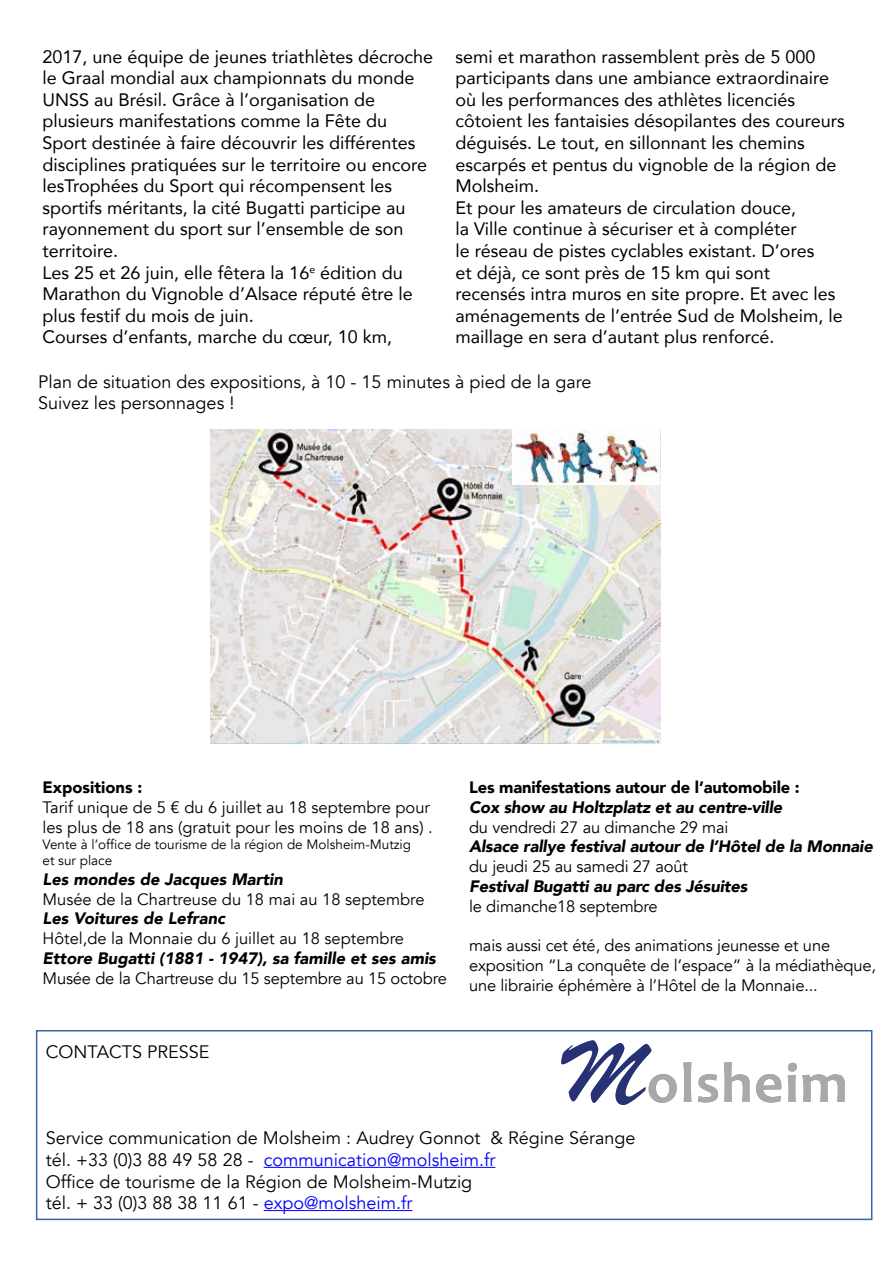
<style>
.page{position:relative;width:893px;height:1263px;background:#fff}
.page>*{position:absolute;margin:0;border:0;box-sizing:border-box;transform-origin:0 0}
.t1{font:18px/21.6px "Avenir";color:#000}
.t2{font:18px/21.6px "Avenir";color:#000}
.t3{font:16.5px/19.8px "Avenir";letter-spacing:-.01em;color:#000}
.t4{font:italic 900 16.5px "Avenir";letter-spacing:-.01em;color:#000}
.t5{font:900 16.5px "Avenir";letter-spacing:-.01em;color:#000}
.t6{font:13.5px/16.2px "Avenir";color:#000}
.s1{color:#00f}
</style>
<div class="page">
<hr style="left:264px;top:1167px;width:231px;height:1px;background:#00f">
<hr style="left:264px;top:1210px;width:148px;height:1px;background:#00f">
<div style="left:36px;top:1030px;width:836px;height:190px;border:2px solid #3766a8"></div>
<svg style="left:742px;top:1062px;width:103px;height:41px"></svg>
<img style="left:561px;top:1040px;width:181px;height:65px">
<img style="left:211px;top:429px;width:449px;height:314px">
<img style="left:512px;top:429px;width:147px;height:55px">
<p class="t1" style="left:43px;top:45px;width:392px">2017, une équipe de jeunes triathlètes décroche le Graal mondial aux championnats du monde UNSS au Brésil. Grâce à l’organisation de plusieurs manifestations comme la Fête du Sport destinée à faire découvrir les différentes disciplines pratiquées sur le territoire ou encore lesTrophées du Sport qui récompensent les sportifs méritants, la cité Bugatti participe au rayonnement du sport sur l’ensemble de son territoire.<br>Les 25 et 26 juin, elle fêtera la 16<sup>e</sup> édition du Marathon du Vignoble d’Alsace réputé être le plus festif du mois de juin.<br>Courses d’enfants, marche du cœur, 10 km,</p>
<p class="t1" style="left:455px;top:45px;width:391px">semi et marathon rassemblent près de 5 000 participants dans une ambiance extraordinaire où les performances des athlètes licenciés côtoient les fantaisies désopilantes des coureurs déguisés. Le tout, en sillonnant les chemins escarpés et pentus du vignoble de la région de Molsheim.<br>Et pour les amateurs de circulation douce,<br>la Ville continue à sécuriser et à compléter<br>le réseau de pistes cyclables existant. D’ores<br>et déjà, ce sont près de 15 km qui sont<br>recensés intra muros en site propre. Et avec les aménagements de l’entrée Sud de Molsheim, le maillage en sera d’autant plus renforcé.</p>
<p class="t2" style="left:38px;top:371px;width:555px">Plan de situation des expositions, à 10 - 15 minutes à pied de la gare<br>Suivez les personnages !</p>
<p class="t5" style="left:43px;top:773px;width:101px">Expositions :</p>
<p class="t3" style="left:43px;top:797px;width:392px">Tarif unique de 5 € du 6 juillet au 18 septembre pour les plus de 18 ans (gratuit pour les moins de 18 ans) .</p>
<p class="t6" style="left:43px;top:836px;width:370px">Vente à l’office de tourisme de la région de Molsheim-Mutzig et sur place</p>
<p class="t4" style="left:43px;top:865px;width:242px">Les mondes de Jacques Martin</p>
<p class="t3" style="left:43px;top:889px;width:384px">Musée de la Chartreuse du 18 mai au 18 septembre</p>
<p class="t4" style="left:43px;top:905px;width:184px">Les Voitures de Lefranc</p>
<p class="t3" style="left:43px;top:929px;width:363px">Hôtel,de la Monnaie du 6 juillet au 18 septembre</p>
<p class="t4" style="left:43px;top:945px;width:395px">Ettore Bugatti (1881 - 1947), sa famille et ses amis</p>
<p class="t3" style="left:43px;top:968px;width:406px">Musée de la Chartreuse du 15 septembre au 15 octobre</p>
<p class="t2" style="left:46px;top:1041px;width:165px">CONTACTS PRESSE</p>
<p class="t5" style="left:469px;top:773px;width:332px">Les manifestations autour de l’automobile :</p>
<p class="t4" style="left:469px;top:793px;width:315px">Cox show au Holtzplatz et au centre-ville</p>
<p class="t3" style="left:469px;top:817px;width:261px">du vendredi 27 au dimanche 29 mai</p>
<p class="t4" style="left:469px;top:833px;width:405px">Alsace rallye festival autour de l’Hôtel de la Monnaie</p>
<p class="t3" style="left:469px;top:857px;width:220px">du jeudi 25 au samedi 27 août</p>
<p class="t4" style="left:469px;top:873px;width:280px">Festival Bugatti au parc des Jésuites</p>
<p class="t3" style="left:469px;top:896px;width:190px">le dimanche18 septembre</p>
<p class="t3" style="left:469px;top:936px;width:408px">mais aussi cet été, des animations jeunesse et une exposition “La conquête de l’espace” à la médiathèque, une librairie éphémère à l’Hôtel de la Monnaie...</p>
<p class="t2" style="left:46px;top:1128px;width:591px">Service communication de Molsheim : Audrey Gonnot &amp; Régine Sérange tél. +33 (0)3 88 49 58 28 - <span class="s1">communication@molsheim.fr<br></span>Office de tourisme de la Région de Molsheim-Mutzig<br>tél. + 33 (0)3 88 38 11 61 - <span class="s1">expo@molsheim.fr</span></p>
</div>
